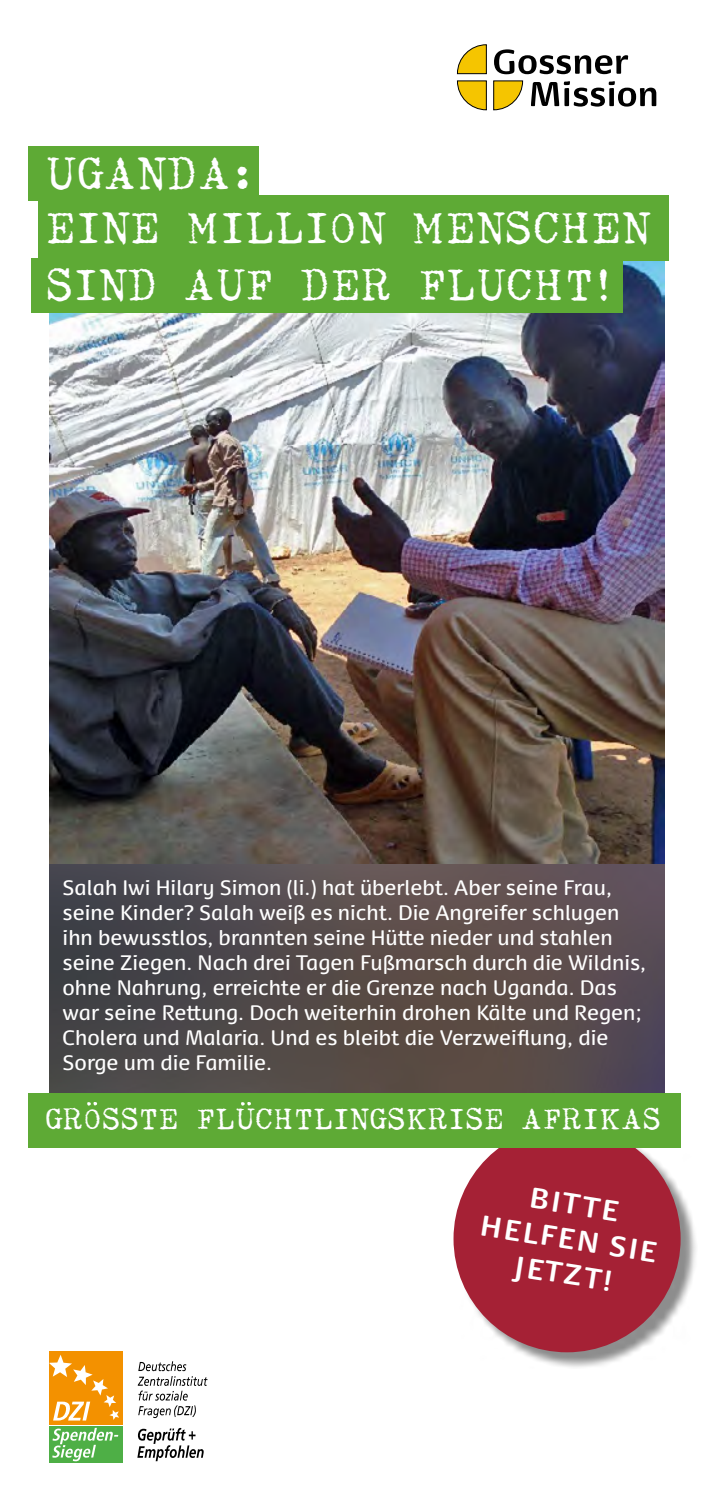
<style>
.page{position:relative;width:709px;height:1503px;background:#fff}
.page>*{position:absolute;margin:0;border:0;box-sizing:border-box;transform-origin:0 0}
.t1{font:46.25px "Hermes";color:#fff}
.t2{font:45px/57px "Hermes";color:#fff}
.t3{font:30px "Hermes";color:#fff}
.t4{font:700 27.5px/35px "Dancer Pro";color:#fff;text-align:center}
.t5{font:20px/25px "Dancer Pro";color:#fff}
</style>
<div class="page">
<svg style="left:456px;top:44px;width:200px;height:67px"></svg>
<svg style="left:138px;top:1361px;width:69px;height:56px"></svg>
<div style="left:49px;top:1350px;width:74px;height:74px;background:#f39100"></div>
<div style="left:49px;top:1426px;width:74px;height:36px;background:#4eaf46"></div>
<svg style="left:52px;top:1427px;width:66px;height:34px"></svg>
<svg style="left:49px;top:1355px;width:70px;height:65px"></svg>
<svg style="left:137px;top:1427px;width:67px;height:34px"></svg>
<img style="left:50px;top:863px;width:614px;height:229px">
<img style="left:50px;top:261px;width:614px;height:602px">
<div style="left:28px;top:146px;width:231px;height:55px;background:#5eaa35"></div>
<div style="left:38px;top:196px;width:630px;height:65px;background:#5eaa35"></div>
<div style="left:31px;top:259px;width:591px;height:54px;background:#5eaa35"></div>
<div style="left:457px;top:1128px;width:240px;height:240px;background:#000;opacity:.45"></div>
<div style="left:453px;top:1125px;width:227px;height:227px;background:#a52135;border-radius:50%"></div>
<div style="left:28px;top:1092px;width:652px;height:55px;background:#5eaa35"></div>
<svg style="left:241px;top:1102px;width:10px;height:3px"></svg>
<svg style="left:87px;top:1102px;width:10px;height:3px"></svg>
<h1 class="t1" style="left:49px;top:144px;width:207px">UGANDA:</h1>
<h2 class="t2" style="left:49px;top:198px;width:605px">EINE MILLION MENSCHEN<br>SIND</h2>
<h2 class="t2" style="left:187px;top:255px;width:428px">AUF DER FLUCHT!</h2>
<p class="t5" style="left:63px;top:874px;width:585px">Salah Iwi Hilary Simon (li.) hat überlebt. Aber seine Frau, seine Kinder? Salah weiß es nicht. Die Angreifer schlugen ihn bewusstlos, brannten seine Hütte nieder und stahlen seine Ziegen. Nach drei Tagen Fußmarsch durch die Wildnis, ohne Nahrung, erreichte er die Grenze nach Uganda. Das war seine Rettung. Doch weiterhin drohen Kälte und Regen; Cholera und Malaria. Und es bleibt die Verzweiflung, die Sorge um die Familie.</p>
<h3 class="t3" style="left:47px;top:1100px;width:114px">GROSSTE</h3>
<h3 class="t3" style="left:198px;top:1100px;width:39px">FLUCHTLI</h3>
<h3 class="t3" style="left:352px;top:1100px;width:98px">NGSKRISE</h3>
<h3 class="t3" style="left:523px;top:1100px;width:40px">AFRI</h3>
<h3 class="t3" style="left:601px;top:1100px;width:42px">KAS</h3>
<h3 class="t4" style="left:489px;top:1171px;width:180px;rotate:9deg">BITTE<br>HELFEN SIE jet zt!</h3>
</div>
